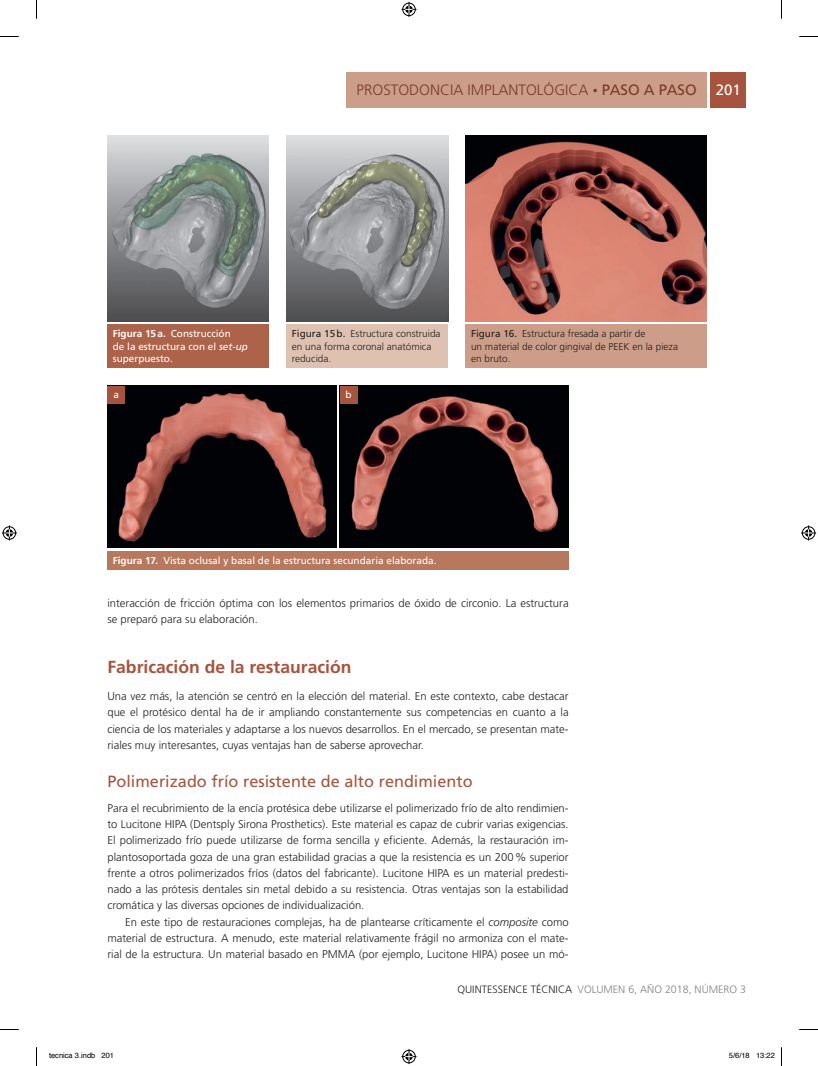
<style>
.page{position:relative;width:818px;height:1066px;background:#fff}
.page>*{position:absolute;margin:0;border:0;box-sizing:border-box;transform-origin:0 0}
.t1{font:700 17.5px "Frutiger LT Std";color:#a6543d}
.t2{font:16.25px "Frutiger LT Std";color:#a6543d}
.t3{font:300 15px "Frutiger LT Std";color:#7b3c27}
.t4{font:15px "Frutiger LT Std";color:#fff}
.t5{font:300 11.25px/16.2px "Frutiger LT Std";color:#231f20;text-align:justify}
.t6{font:300 10.62px "Frutiger LT Std";color:#808285}
.t7{font:300 10px/12.5px "Frutiger LT Std";color:#231f20}
.t8{font:10px/12.5px "Frutiger LT Std";color:#fff}
.t9{font:7.5px "Helvetica";color:#000}
.s1{font-weight:400;font-size:10px}
.s2{font-weight:400}
.s3{font-weight:700}
.s4{font-style:italic}
.s5{color:#231f20}
</style>
<div class="page">
<div style="left:710px;top:72px;width:35px;height:35px;background:#a6543d"></div>
<div style="left:346px;top:72px;width:360px;height:35px;background:#cc9d88"></div>
<div style="left:286px;top:324px;width:161px;height:43px;background:#dec1b1"></div>
<div style="left:107px;top:551px;width:461px;height:18px;background:#b7785e"></div>
<div style="left:465px;top:324px;width:241px;height:43px;background:#cc9d88"></div>
<div style="left:107px;top:324px;width:162px;height:43px;background:#ad6349"></div>
<img style="left:107px;top:136px;width:162px;height:185px">
<img style="left:286px;top:136px;width:161px;height:185px">
<img style="left:465px;top:136px;width:241px;height:185px">
<img style="left:107px;top:385px;width:229px;height:162px">
<img style="left:339px;top:385px;width:229px;height:162px">
<div style="left:107px;top:385px;width:18px;height:18px;background:#a6543d"></div>
<div style="left:339px;top:385px;width:18px;height:18px;background:#a6543d"></div>
<svg style="left:0;top:36px;width:19px;height:1px"></svg>
<svg style="left:799px;top:36px;width:18px;height:1px"></svg>
<svg style="left:36px;top:0;width:1px;height:19px"></svg>
<svg style="left:36px;top:1047px;width:1px;height:18px"></svg>
<svg style="left:401px;top:2px;width:15px;height:15px"></svg>
<svg style="left:401px;top:1049px;width:15px;height:14px"></svg>
<svg style="left:2px;top:525px;width:15px;height:15px"></svg>
<svg style="left:801px;top:525px;width:14px;height:15px"></svg>
<h3 class="t3" style="left:356px;top:82px;width:341px">PROSTODONCIA IMPLANTOLÓGICA <span class="s1">•</span> <span class="s2">PASO A PASO</span></h3>
<h3 class="t4" style="left:715px;top:81px;width:27px">201</h3>
<p class="t7" style="left:292px;top:328px;width:150px"><span class="s2">Figura 15 b.</span> Estructura construida en una forma coronal anatómica reducida.</p>
<p class="t8" style="left:113px;top:327px;width:137px"><span class="s3">Figura 15 a.</span> Construcción<br>de la estructura con el <span class="s4">set-up </span>superpuesto.</p>
<p class="t8" style="left:113px;top:388px;width:7px">a</p>
<p class="t8" style="left:345px;top:388px;width:8px">b</p>
<p class="t7" style="left:471px;top:328px;width:208px"><span class="s2">Figura 16.</span> Estructura fresada a partir de<br>un material de color gingival de PEEK en la pieza en bruto.</p>
<p class="t8" style="left:113px;top:554px;width:325px"><span class="s3">Figura 17.</span> Vista oclusal y basal de la estructura secundaria elaborada.</p>
<p class="t5" style="left:107px;top:595px;width:462px">interacción de fricción óptima con los elementos primarios de óxido de circonio. La estructura se preparó para su elaboración.</p>
<h1 class="t1" style="left:107px;top:656px;width:245px">Fabricación de la restauración</h1>
<p class="t5" style="left:107px;top:688px;width:462px">Una vez más, la atención se centró en la elección del material. En este contexto, cabe destacar que el protésico dental ha de ir ampliando constantemente sus competencias en cuanto a la ciencia de los materiales y adaptarse a los nuevos desarrollos. En el mercado, se presentan mate&shy;riales muy interesantes, cuyas ventajas han de saberse aprovechar.</p>
<h2 class="t2" style="left:107px;top:771px;width:366px">Polimerizado frío resistente de alto rendimiento</h2>
<p class="t5" style="left:107px;top:799px;width:462px">Para el recubrimiento de la encía protésica debe utilizarse el polimerizado frío de alto rendimien&shy;to Lucitone HIPA (Dentsply Sirona Prosthetics). Este material es capaz de cubrir varias exigencias.<br>El polimerizado frío puede utilizarse de forma sencilla y eficiente. Además, la restauración im&shy;plantosoportada goza de una gran estabilidad gracias a que la resistencia es un 200% superior frente a otros polimerizados fríos (datos del fabricante). Lucitone HIPA es un material predesti&shy;nado a las prótesis dentales sin metal debido a su resistencia. Otras ventajas son la estabilidad cromática y las diversas opciones de individualización.</p>
<p class="t5" style="left:107px;top:913px;width:462px;text-indent:18px">En este tipo de restauraciones complejas, ha de plantearse críticamente el <span class="s4">composite</span> como material de estructura. A menudo, este material relativamente frágil no armoniza con el mate&shy;rial de la estructura. Un material basado en PMMA (por ejemplo, Lucitone HIPA) posee un mó-</p>
<p class="t6" style="left:457px;top:982px;width:290px"><span class="s5">QUINTESSENCE TÉCNICA</span> VOLUMEN 6, AÑO 2018, NÚMERO 3</p>
<p class="t9" style="left:49px;top:1049px;width:67px">tecnica 3.indb 201</p>
<p class="t9" style="left:728px;top:1049px;width:47px">5/6/18 13:22</p>
</div>
